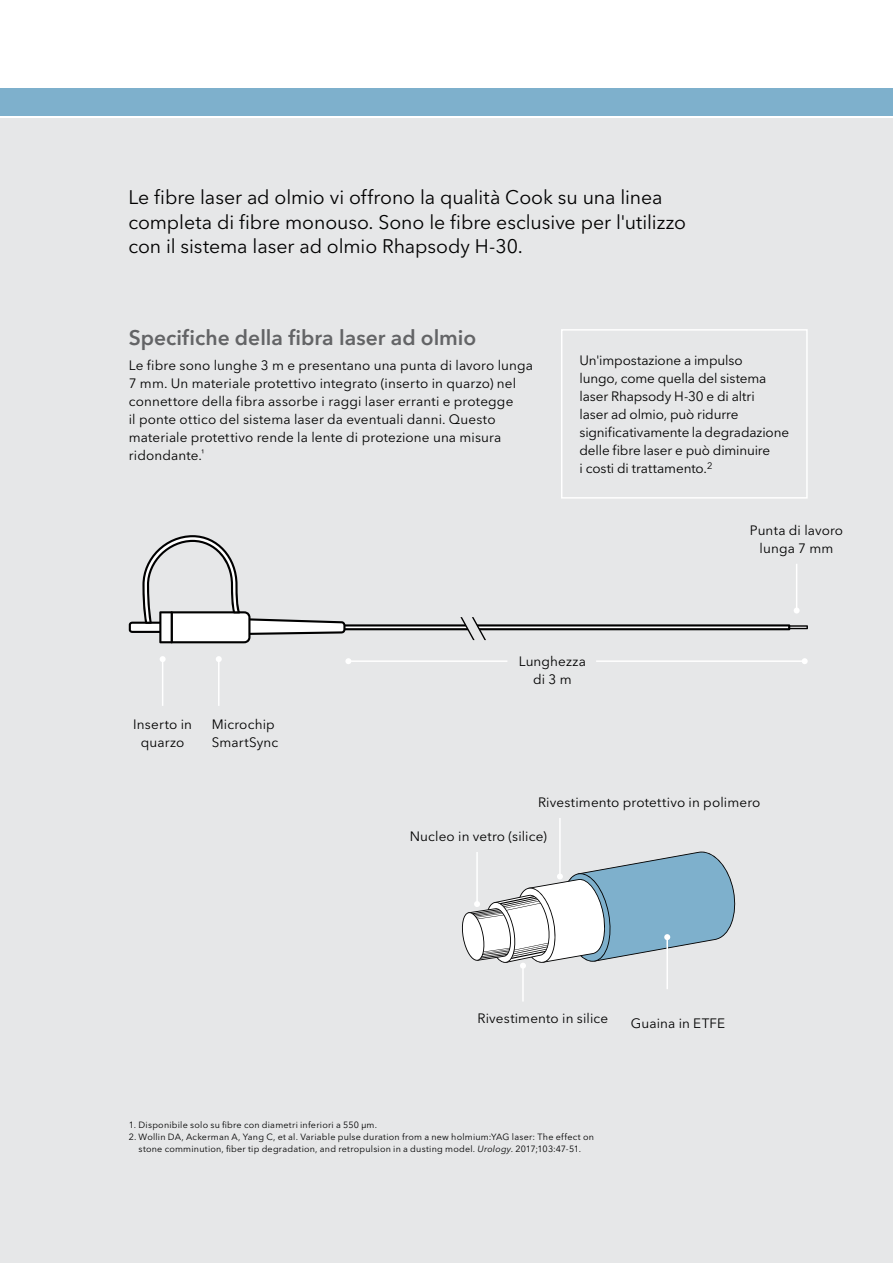
<style>
.page{position:relative;width:893px;height:1263px;background:#fff}
.page>*{position:absolute;margin:0;border:0;box-sizing:border-box;transform-origin:0 0}
.t1{font:600 21px "Avenir Next LT Pro";color:#636466}
.t2{font:19.5px/24px "Avenir Next LT Pro";letter-spacing:-.005em;color:#000}
.t3{font:13.5px/18px "Avenir Next LT Pro";letter-spacing:.01em;color:#000;text-align:center}
.t4{font:13.5px/18px "Avenir Next LT Pro";letter-spacing:-.01em;color:#000}
.t5{font:9px/12px "Avenir Next LT Pro";letter-spacing:.025em;color:#000;text-align:center}
.s1{font-style:italic}
</style>
<div class="page">
<div style="left:0;top:119px;width:893px;height:1144px;background:#e6e7e8"></div>
<div style="left:0;top:88px;width:893px;height:28px;background:#7eb0cc"></div>
<div style="left:561px;top:329px;width:247px;height:170px;border:2px solid #fff"></div>
<hr style="left:348px;top:660px;width:159px;height:2px;background:#fff">
<svg style="left:345px;top:658px;width:6px;height:6px"></svg>
<hr style="left:596px;top:660px;width:209px;height:2px;background:#fff">
<svg style="left:802px;top:658px;width:6px;height:6px"></svg>
<hr style="left:559px;top:818px;width:2px;height:58px;background:#fff">
<hr style="left:522px;top:966px;width:2px;height:35px;background:#fff">
<hr style="left:666px;top:937px;width:2px;height:52px;background:#fff">
<svg style="left:462px;top:851px;width:274px;height:118px"></svg>
<svg style="left:129px;top:535px;width:677px;height:108px"></svg>
<hr style="left:218px;top:659px;width:2px;height:47px;background:#fff">
<svg style="left:216px;top:656px;width:6px;height:6px"></svg>
<hr style="left:162px;top:659px;width:1px;height:47px;background:#fff">
<svg style="left:160px;top:656px;width:6px;height:6px"></svg>
<h2 class="t2" style="left:128px;top:186px;width:559px">Le fibre laser ad olmio vi offrono la qualità Cook su una linea completa di fibre monouso. Sono le fibre esclusive per l'utilizzo con il sistema laser ad olmio Rhapsody H-30.</h2>
<h1 class="t1" style="left:129px;top:325px;width:349px">Specifiche della fibra laser ad olmio</h1>
<p class="t3" style="left:129px;top:356px;width:406px;text-align:left">Le fibre sono lunghe 3 m e presentano una punta di lavoro lunga 7 mm. Un materiale protettivo integrato (inserto in quarzo) nel connettore della fibra assorbe i raggi laser erranti e protegge<br>il ponte ottico del sistema laser da eventuali danni. Questo materiale protettivo rende la lente di protezione una misura ridondante.<sup>¹</sup></p>
<p class="t4" style="left:579px;top:351px;width:211px">Un'impostazione a impulso<br>lungo, come quella del sistema laser Rhapsody H-30 e di altri<br>laser ad olmio, può ridurre significativamente la degradazione delle fibre laser e può diminuire<br>i costi di trattamento.<sup>2</sup></p>
<p class="t3" style="left:133px;top:715px;width:60px">Inserto in quarzo</p>
<p class="t3" style="left:212px;top:715px;width:68px;text-align:left">Microchip<br>SmartSync</p>
<p class="t3" style="left:519px;top:653px;width:69px">Lunghezza di 3 m</p>
<p class="t3" style="left:750px;top:521px;width:95px">Punta di lavoro lunga 7 mm</p>
<p class="t3" style="left:538px;top:793px;width:224px">Rivestimento protettivo in polimero</p>
<p class="t3" style="left:410px;top:827px;width:139px">Nucleo in vetro (silice)</p>
<p class="t3" style="left:477px;top:1009px;width:132px">Rivestimento in silice</p>
<p class="t3" style="left:631px;top:1014px;width:96px">Guaina in ETFE</p>
<p class="t5" style="left:129px;top:1119px;width:250px">1. Disponibile solo su fibre con diametri inferiori a 550 µm.</p>
<p class="t5" style="left:129px;top:1131px;width:467px">2. Wollin DA, Ackerman A, Yang C, et al. Variable pulse duration from a new holmium:YAG laser: The effect on stone comminution, fiber tip degradation, and retropulsion in a dusting model. <span class="s1">Urology</span>. 2017;103:47-51.</p>
</div>
